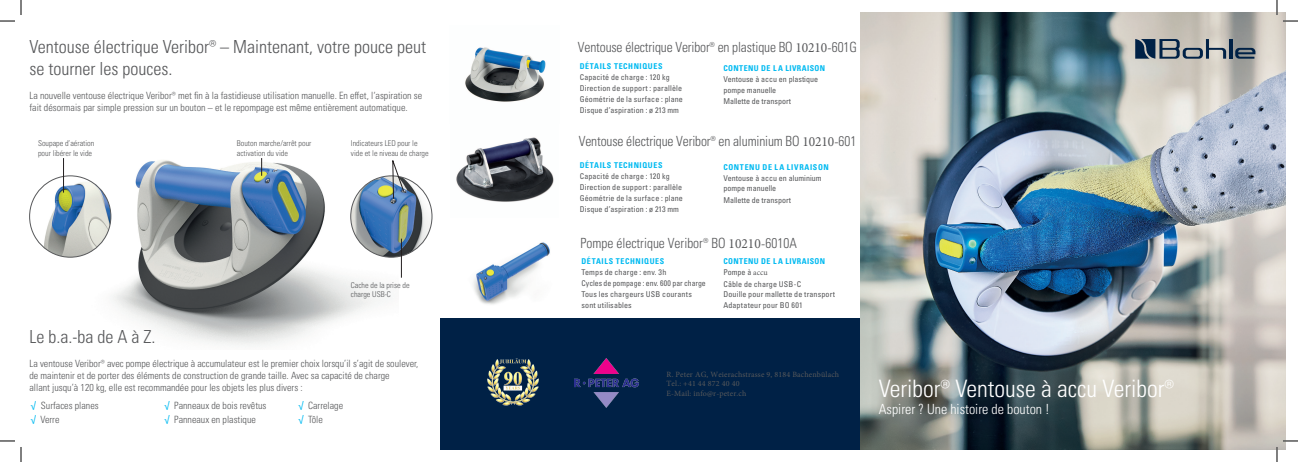
<style>
.page{position:relative;width:1298px;height:462px;background:#fff}
.page>*{position:absolute;margin:0;border:0;box-sizing:border-box;transform-origin:0 0}
.t1{font:24px "Univers LTCYR 47 Light Cond";color:#fff}
.t2{font:18px/21.6px "Univers LTCYR 47 Light Cond";color:#57585a}
.t3{font:14px "Univers LTCYR 47 Light Cond";letter-spacing:-.01em;color:#57585a;scale:.96 1}
.t4{font:14px "Univers LTCYR 47 Light Cond";color:#fff}
.t5{font:10px/12px "Univers LTCYR 47 Light Cond";color:#57585a}
.t6{font:condensed 8px/10.8px "Univers LTCYR 57";letter-spacing:.015em;color:#57585a}
.t7{font:8px/9.6px "Univers LTCYR 47 Light Cond";color:#57585a}
.t8{font:8px/9.6px "Minion Pro";letter-spacing:.02em;color:#58595b}
.t9{font:8px "Univers LTCYR 67 Bold Cond";letter-spacing:.07em;color:#00baf1}
.t10{font:8px "Univers LTCYR 67 Bold Cond";letter-spacing:.05em;color:#00baf1}
.s1{font-family:"Univers LTCYR 57";font-stretch:condensed;color:#00baf1}
.s2{font-family:"Minion Pro"}
.s3{font-family:"Minion Pro";font-stretch:normal}
</style>
<div class="page">
<img style="left:860px;top:12px;width:425px;height:437px">
<svg style="left:1235px;top:48px;width:20px;height:11px"></svg>
<hr style="left:1229px;top:39px;width:3px;height:20px;background:#002146">
<svg style="left:1135px;top:39px;width:91px;height:20px;background:#76818a"></svg>
<div style="left:441px;top:318px;width:419px;height:131px;background:#002146"></div>
<img style="left:465px;top:47px;width:81px;height:55px">
<img style="left:456px;top:137px;width:98px;height:65px">
<img style="left:473px;top:242px;width:77px;height:63px">
<img style="left:64px;top:158px;width:334px;height:188px">
<img style="left:351px;top:176px;width:81px;height:81px;border-radius:41px">
<img style="left:30px;top:176px;width:81px;height:81px;border-radius:41px">
<div style="left:30px;top:176px;width:81px;height:81px;border:1px solid #57585a;border-radius:50%"></div>
<svg style="left:392px;top:158px;width:12px;height:41px"></svg>
<hr style="left:63px;top:158px;width:1px;height:34px;background:#231f20">
<svg style="left:261px;top:158px;width:1px;height:18px"></svg>
<hr style="left:401px;top:238px;width:1px;height:39px;background:#231f20">
<svg style="left:0;top:440px;width:15px;height:1px"></svg>
<svg style="left:1283px;top:440px;width:15px;height:1px"></svg>
<svg style="left:0;top:0;width:22px;height:22px"></svg>
<svg style="left:20px;top:447px;width:2px;height:15px"></svg>
<svg style="left:1276px;top:0;width:22px;height:22px"></svg>
<svg style="left:1276px;top:447px;width:2px;height:15px"></svg>
<img style="left:487px;top:358px;width:52px;height:48px">
<img style="left:574px;top:358px;width:64px;height:49px">
<h2 class="t2" style="left:30px;top:35px;width:398px">Ventouse électrique Veribor® – Maintenant, votre pouce peut se tourner les pouces.</h2>
<p class="t5" style="left:30px;top:89px;width:394px">La nouvelle ventouse électrique Veribor® met fin à la fastidieuse utilisation manuelle. En effet, l‘aspiration se fait désormais par simple pression sur un bouton – et le repompage est même entièrement automatique.</p>
<p class="t7" style="left:38px;top:138px;width:58px">Soupape d’aération pour libérer le vide</p>
<p class="t7" style="left:237px;top:138px;width:76px">Bouton marche/arrêt pour activation du vide</p>
<p class="t7" style="left:351px;top:138px;width:79px">Indicateurs LED pour le vide et le niveau de charge</p>
<p class="t7" style="left:351px;top:279px;width:60px">Cache de la prise de charge USB-C</p>
<h2 class="t2" style="left:30px;top:324px;width:127px">Le b.a.-ba de A à Z.</h2>
<p class="t5" style="left:30px;top:357px;width:390px">La ventouse Veribor® avec pompe électrique à accumulateur est le premier choix lorsqu’il s’agit de soulever, de maintenir et de porter des éléments de construction de grande taille. Avec sa capacité de charge<br>allant jusqu’à 120 kg, elle est recommandée pour les objets les plus divers :</p>
<p class="t5" style="left:31px;top:398px;width:69px"><span class="s1">√</span> Surfaces planes</p>
<p class="t5" style="left:165px;top:398px;width:103px"><span class="s1">√</span> Panneaux de bois revêtus</p>
<p class="t5" style="left:298px;top:398px;width:46px"><span class="s1">√</span> Carrelage</p>
<p class="t5" style="left:31px;top:413px;width:30px"><span class="s1">√</span> Verre</p>
<p class="t5" style="left:165px;top:413px;width:93px"><span class="s1">√</span> Panneaux en plastique</p>
<p class="t5" style="left:298px;top:413px;width:26px"><span class="s1">√</span> Tôle</p>
<h3 class="t3" style="left:578px;top:37px;width:292px">Ventouse électrique Veribor® en plastique BO <span class="s2">10210-</span>601G</h3>
<p class="t9" style="left:580px;top:61px;width:84px">DÉTAILS TECHNIQUES</p>
<p class="t6" style="left:580px;top:72px;width:105px">Capacité de charge : 120 kg<br>Direction de support : parallèle<br>Géométrie de la surface : plane<br>Disque d’aspiration : ø 213 mm</p>
<p class="t10" style="left:723px;top:63px;width:103px">CONTENU DE L A LIVRAISON</p>
<p class="t6" style="left:723px;top:73px;width:96px;line-height:11.2px">Ventouse à accu en plastique pompe manuelle<br>Mallette de transport</p>
<h3 class="t3" style="left:579px;top:131px;width:290px">Ventouse électrique Veribor® en aluminium BO <span class="s2">10210-</span>601</h3>
<p class="t9" style="left:580px;top:160px;width:84px">DÉTAILS TECHNIQUES</p>
<p class="t6" style="left:580px;top:171px;width:105px">Capacité de charge : 120 kg<br>Direction de support : parallèle<br>Géométrie de la surface : plane<br>Disque d’aspiration : ø 213 mm</p>
<p class="t9" style="left:723px;top:162px;width:107px">CONTENU DE LA LIVRAISON</p>
<p class="t6" style="left:723px;top:173px;width:100px;line-height:10.1px">Ventouse à accu en aluminium pompe manuelle</p>
<p class="t6" style="left:723px;top:194px;width:69px">Mallette de transport</p>
<h3 class="t3" style="left:581px;top:233px;width:227px">Pompe électrique Veribor® BO <span class="s2">10210-</span>6010A</h3>
<p class="t9" style="left:581px;top:256px;width:84px">DÉTAILS TECHNIQUES</p>
<p class="t6" style="left:581px;top:267px;width:126px;line-height:10.2px">Temps de charge : env. 3h<br>Cycles de pompage : env. 600 par charge</p>
<p class="t6" style="left:581px;top:288px;width:112px">Tous les chargeurs USB courants sont utilisables</p>
<p class="t10" style="left:723px;top:256px;width:103px">CONTENU DE L A LIVRAISON</p>
<p class="t6" style="left:723px;top:266px;width:79px;line-height:11.5px">Pompe à <span class="s3">accu<br></span>Câble de charge USB-C</p>
<p class="t6" style="left:723px;top:288px;width:113px;line-height:11.5px">Douille pour mallette de transport<br>Adaptateur pour BO 601</p>
<p class="t8" style="left:666px;top:369px;width:174px">R. Peter AG, Weierachstrasse 9, 8184 Bachenbülach<br>Tel.: +41 44 872 40 40<br>E-Mail: info@r-peter.ch</p>
<h1 class="t1" style="left:879px;top:372px;width:297px">Veribor® Ventouse à accu Veribor®</h1>
<h3 class="t4" style="left:879px;top:399px;width:173px">Aspirer ? Une histoire de bouton !</h3>
</div>
